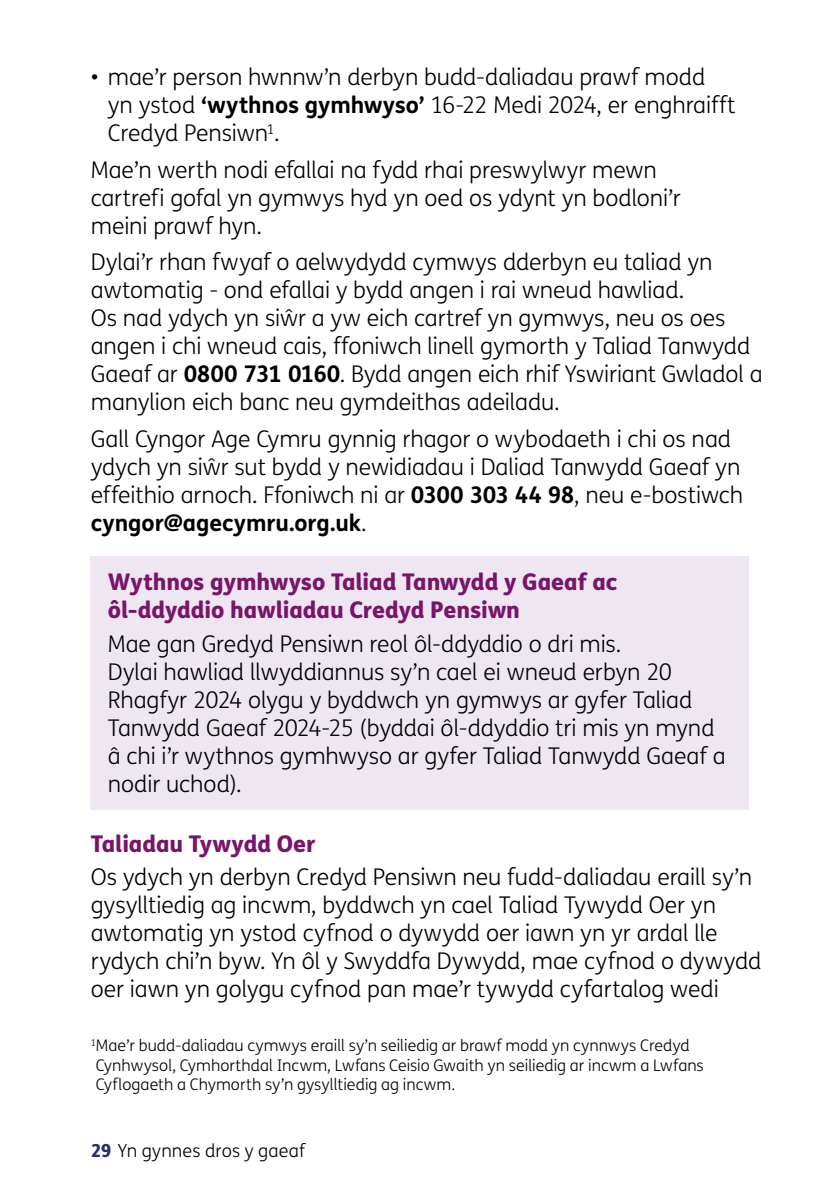
<style>
.page{position:relative;width:840px;height:1191px;background:#fff}
.page>*{position:absolute;margin:0;border:0;box-sizing:border-box;transform-origin:0 0}
.t1{font:300 23px/28px "FS Me";letter-spacing:-.005em;color:#000}
.t2{font:800 23px/28px "FS Me";letter-spacing:-.005em;color:#79146a}
.t3{font:300 18px "FS Me";letter-spacing:.005em;color:#000}
.t4{font:300 16px/19.2px "FS Me";color:#000}
.s1{font-weight:700}
.s2{font-weight:800;color:#2a2d6f}
</style>
<div class="page">
<div style="left:91px;top:556px;width:657px;height:253px;background:#eee6f1"></div>
<p class="t1" style="left:108px;top:63px;width:629px;text-indent:-17px">• mae’r person hwnnw’n derbyn budd-daliadau prawf modd yn ystod <span class="s1">‘wythnos gymhwyso’</span> 16-22 Medi 2024, er enghraifft<br>Credyd Pensiwn<sup>1</sup>.</p>
<p class="t1" style="left:91px;top:155px;width:591px">Mae’n werth nodi efallai na fydd rhai preswylwyr mewn cartrefi gofal yn gymwys hyd yn oed os ydynt yn bodloni’r meini prawf hyn.</p>
<p class="t1" style="left:91px;top:248px;width:673px">Dylai’r rhan fwyaf o aelwydydd cymwys dderbyn eu taliad yn awtomatig - ond efallai y bydd angen i rai wneud hawliad.<br>Os nad ydych yn siŵr a yw eich cartref yn gymwys, neu os oes angen i chi wneud cais, ffoniwch linell gymorth y Taliad Tanwydd Gaeaf ar <span class="s1">0800 731 0160</span>. Bydd angen eich rhif Yswiriant Gwladol a manylion eich banc neu gymdeithas adeiladu.</p>
<p class="t1" style="left:91px;top:424px;width:653px">Gall Cyngor Age Cymru gynnig rhagor o wybodaeth i chi os nad ydych yn siŵr sut bydd y newidiadau i Daliad Tanwydd Gaeaf yn effeithio arnoch. Ffoniwch ni ar <span class="s1">0300 303 44 98</span>, neu e-bostiwch <span class="s1">cyngor@agecymru.org.uk</span>.</p>
<p class="t2" style="left:108px;top:567px;width:510px">Wythnos gymhwyso Taliad Tanwydd y Gaeaf ac ôl-ddyddio hawliadau Credyd Pensiwn</p>
<p class="t1" style="left:108px;top:629px;width:619px">Mae gan Gredyd Pensiwn reol ôl-ddyddio o dri mis.<br>Dylai hawliad llwyddiannus sy’n cael ei wneud erbyn 20<br>Rhagfyr 2024 olygu y byddwch yn gymwys ar gyfer Taliad Tanwydd Gaeaf 2024-25 (byddai ôl-ddyddio tri mis yn mynd â chi i’r wythnos gymhwyso ar gyfer Taliad Tanwydd Gaeaf a nodir uchod).</p>
<p class="t2" style="left:91px;top:828px;width:226px">Taliadau Tywydd Oer</p>
<p class="t1" style="left:91px;top:862px;width:672px">Os ydych yn derbyn Credyd Pensiwn neu fudd-daliadau eraill sy’n gysylltiedig ag incwm, byddwch yn cael Taliad Tywydd Oer yn awtomatig yn ystod cyfnod o dywydd oer iawn yn yr ardal lle rydych chi’n byw. Yn ôl y Swyddfa Dywydd, mae cyfnod o dywydd oer iawn yn golygu cyfnod pan mae’r tywydd cyfartalog wedi</p>
<p class="t4" style="left:96px;top:1035px;width:609px;text-indent:-5px"><sup>1</sup>Mae’r budd-daliadau cymwys eraill sy’n seiliedig ar brawf modd yn cynnwys Credyd<br>Cynhwysol, Cymhorthdal Incwm, Lwfans Ceisio Gwaith yn seiliedig ar incwm a Lwfans<br>Cyflogaeth a Chymorth sy’n gysylltiedig ag incwm.</p>
<p class="t3" style="left:91px;top:1138px;width:216px"><span class="s2">29</span> Yn gynnes dros y gaeaf</p>
</div>
